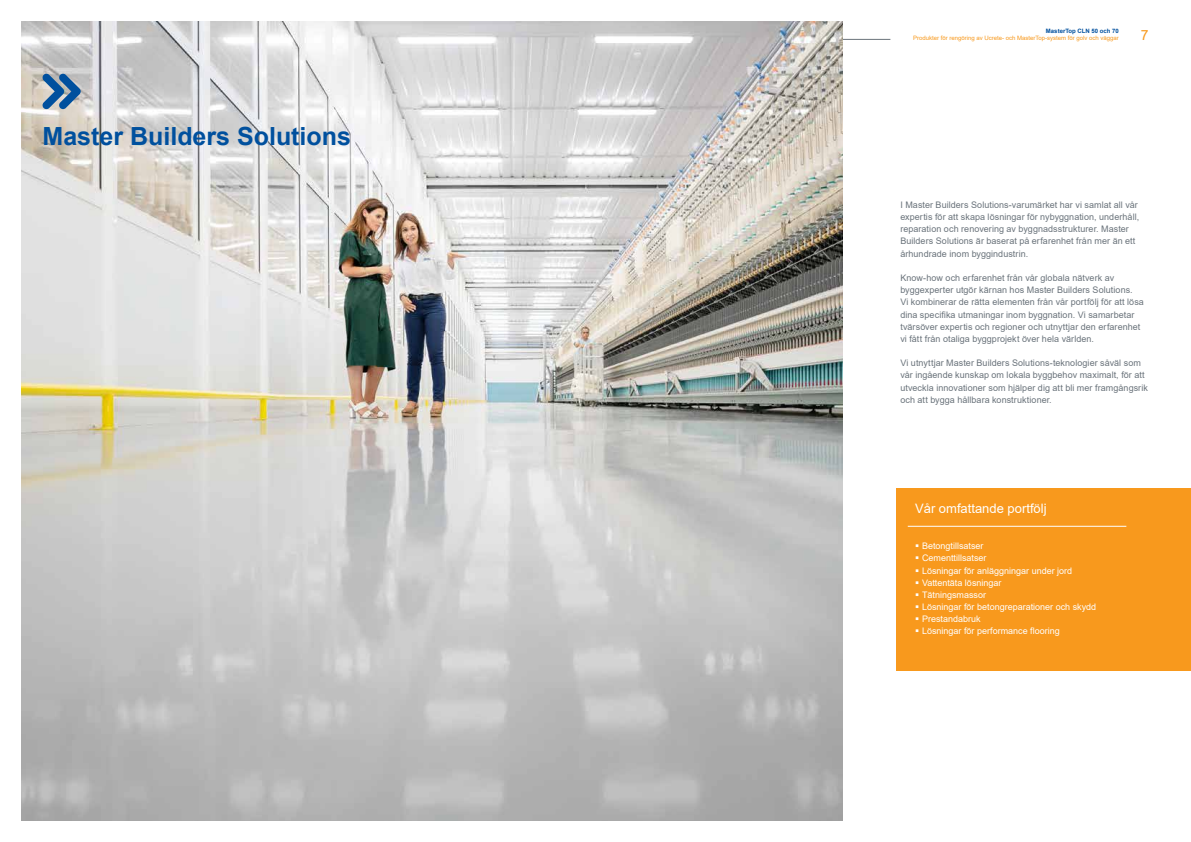
<style>
.page{position:relative;width:1191px;height:842px;background:#fff}
.page>*{position:absolute;margin:0;border:0;box-sizing:border-box;transform-origin:0 0}
.t1{font:700 25px "Arial";color:#00509e}
.t2{font:14px "Arial";color:#f8991d}
.t3{font:13px "Arial";color:#fff}
.t4{font:9px/12.2px "Arial";letter-spacing:.005em;color:#6a737b}
.t5{font:9px "Arial";color:#fff}
.t6{font:6px "Arial";color:#f8991d}
.t7{font:700 6px "Arial";color:#00509e}
</style>
<div class="page">
<hr style="left:638px;top:39px;width:252px;height:1px;background:#6a737b">
<img style="left:21px;top:21px;width:821px;height:800px">
<svg style="left:42px;top:73px;width:39px;height:37px"></svg>
<div style="left:896px;top:488px;width:295px;height:183px;background:#f8991d"></div>
<hr style="left:907px;top:526px;width:219px;height:1px;background:#fff">
<h1 class="t1" style="left:43px;top:119px;width:310px">Master Builders Solutions</h1>
<p class="t7" style="left:1046px;top:26px;width:74px">MasterTop CLN 50 och 70</p>
<p class="t6" style="left:913px;top:33px;width:207px">Produkter för rengöring av Ucrete- och MasterTop-system för golv och väggar</p>
<h2 class="t2" style="left:1140px;top:25px;width:9px">7</h2>
<p class="t4" style="left:900px;top:198px;width:240px">I Master Builders Solutions-varumärket har vi samlat all vår expertis för att skapa lösningar för nybyggnation, underhåll, reparation och renovering av byggnadsstrukturer. Master Builders Solutions är baserat på erfarenhet från mer än ett århundrade inom byggindustrin.</p>
<p class="t4" style="left:900px;top:272px;width:245px">Know-how och erfarenhet från vår globala nätverk av byggexperter utgör kärnan hos Master Builders Solutions.<br>Vi kombinerar de rätta elementen från vår portfölj för att lösa dina specifika utmaningar inom byggnation. Vi samarbetar tvärsöver expertis och regioner och utnyttjar den erfarenhet vi fått från otaliga byggprojekt över hela världen.</p>
<p class="t4" style="left:900px;top:357px;width:249px">Vi utnyttjar Master Builders Solutions-teknologier såväl som vår ingående kunskap om lokala byggbehov maximalt, för att utveckla innovationer som hjälper dig att bli mer framgångsrik och att bygga hållbara konstruktioner.</p>
<h3 class="t3" style="left:915px;top:499px;width:133px">Vår omfattande portfölj</h3>
<p class="t5" style="left:915px;top:540px;width:70px">▪ Betongtillsatser</p>
<p class="t5" style="left:915px;top:552px;width:73px">▪ Cementtillsatser</p>
<p class="t5" style="left:915px;top:564px;width:159px">▪ Lösningar för anläggningar under jord</p>
<p class="t5" style="left:915px;top:576px;width:88px">▪ Vattentäta lösningar</p>
<p class="t5" style="left:915px;top:588px;width:73px">▪ Tätningsmassor</p>
<p class="t5" style="left:915px;top:601px;width:183px">▪ Lösningar för betongreparationer och skydd</p>
<p class="t5" style="left:915px;top:613px;width:67px">▪ Prestandabruk</p>
<p class="t5" style="left:915px;top:625px;width:146px">▪ Lösningar för performance flooring</p>
</div>
